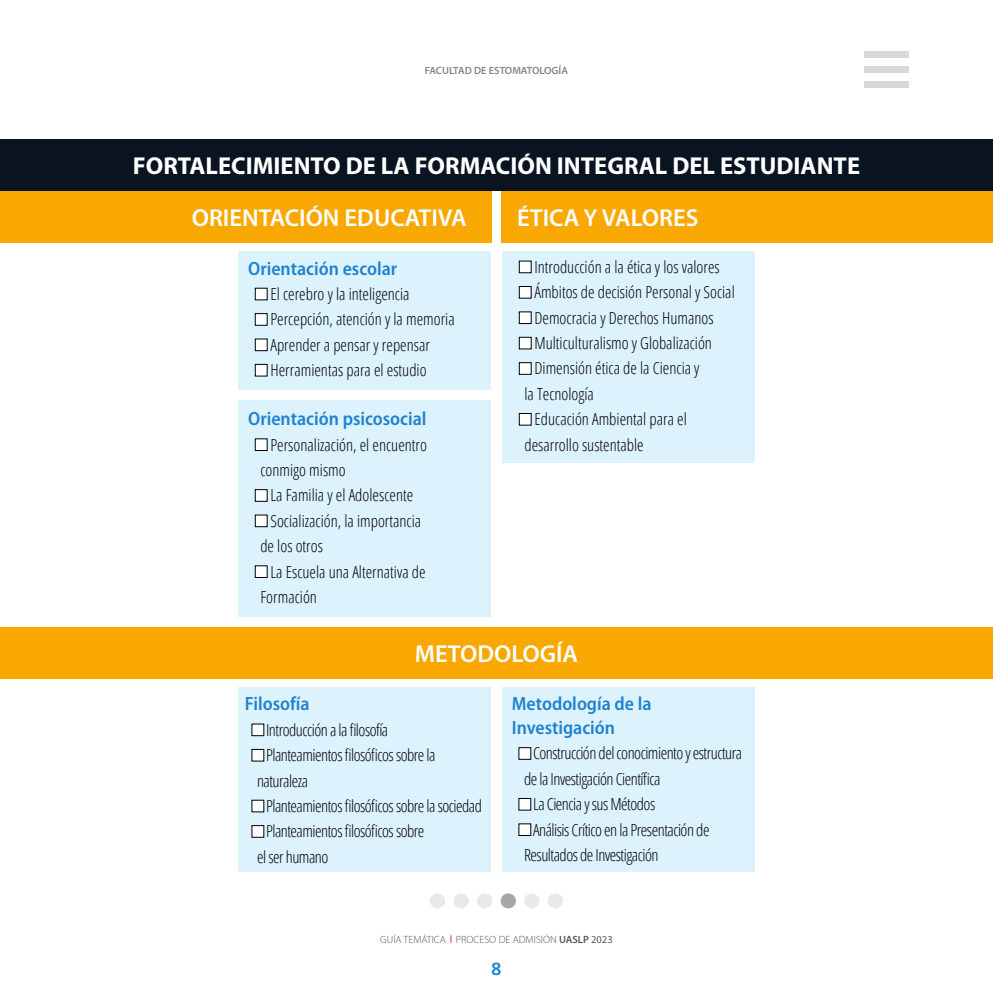
<style>
.page{position:relative;width:993px;height:993px;background:#fff}
.page>*{position:absolute;margin:0;border:0;box-sizing:border-box;transform-origin:0 0}
.t1{font:700 24.5px "Myriad Pro";color:#fff}
.t2{font:600 24.5px "Myriad Pro";color:#fff}
.t3{font:600 semi-condensed 19.25px/23.6px "Myriad Pro";color:#2082ce}
.t4{font:700 17.5px "Daxline Pro";color:#2082ce}
.t5{font:300 condensed 16.62px/25.4px "Open Sans";color:#000}
.t6{font:300 condensed 16.62px "Open Sans";letter-spacing:-.03em;color:#000}
.t7{font:300 10.5px "Myriad Pro";color:#575756}
.t8{font:600 10.5px "Myriad Pro";color:#878787}
.s1{font-weight:600}
.s2{font-weight:400}
</style>
<div class="page">
<div style="left:0;top:139px;width:992px;height:52px;background:#0a1420"></div>
<div style="left:0;top:191px;width:491px;height:52px;background:#f8a800"></div>
<div style="left:501px;top:191px;width:491px;height:52px;background:#f8a800"></div>
<div style="left:238px;top:251px;width:253px;height:139px;background:#dcf3fe"></div>
<div style="left:238px;top:400px;width:253px;height:217px;background:#dcf3fe"></div>
<div style="left:501px;top:251px;width:253px;height:212px;background:#dcf3fe"></div>
<div style="left:519px;top:261px;width:12px;height:12px;background:#fff"></div>
<div style="left:519px;top:261px;width:12px;height:12px;border:1px solid #000"></div>
<div style="left:519px;top:286px;width:12px;height:12px;background:#fff"></div>
<div style="left:519px;top:286px;width:12px;height:12px;border:1px solid #000"></div>
<div style="left:519px;top:312px;width:12px;height:11px;background:#fff"></div>
<div style="left:519px;top:337px;width:12px;height:12px;background:#fff"></div>
<div style="left:519px;top:337px;width:12px;height:12px;border:1px solid #000"></div>
<div style="left:519px;top:362px;width:12px;height:12px;background:#fff"></div>
<div style="left:519px;top:362px;width:12px;height:12px;border:1px solid #000"></div>
<div style="left:519px;top:413px;width:12px;height:12px;background:#fff"></div>
<div style="left:519px;top:413px;width:12px;height:12px;border:1px solid #000"></div>
<div style="left:255px;top:288px;width:12px;height:12px;background:#fff"></div>
<div style="left:255px;top:288px;width:12px;height:12px;border:1px solid #000"></div>
<div style="left:255px;top:313px;width:12px;height:12px;background:#fff"></div>
<div style="left:255px;top:313px;width:12px;height:12px;border:1px solid #000"></div>
<div style="left:255px;top:339px;width:12px;height:11px;background:#fff"></div>
<div style="left:255px;top:339px;width:12px;height:11px;border:1px solid #000"></div>
<div style="left:255px;top:364px;width:12px;height:12px;background:#fff"></div>
<div style="left:255px;top:364px;width:12px;height:12px;border:1px solid #000"></div>
<div style="left:255px;top:438px;width:12px;height:12px;background:#fff"></div>
<div style="left:255px;top:489px;width:12px;height:12px;background:#fff"></div>
<div style="left:255px;top:489px;width:12px;height:12px;border:1px solid #000"></div>
<div style="left:255px;top:515px;width:12px;height:11px;background:#fff"></div>
<div style="left:255px;top:565px;width:12px;height:12px;background:#fff"></div>
<div style="left:0;top:626px;width:992px;height:52px;background:#f8a800"></div>
<div style="left:238px;top:687px;width:253px;height:184px;background:#dcf3fe"></div>
<div style="left:501px;top:687px;width:253px;height:184px;background:#dcf3fe"></div>
<div style="left:252px;top:723px;width:12px;height:12px;background:#fff"></div>
<div style="left:252px;top:749px;width:12px;height:11px;background:#fff"></div>
<div style="left:252px;top:749px;width:12px;height:12px;border:1px solid #000"></div>
<div style="left:252px;top:800px;width:12px;height:11px;background:#fff"></div>
<div style="left:252px;top:825px;width:12px;height:12px;background:#fff"></div>
<div style="left:252px;top:825px;width:12px;height:12px;border:1px solid #000"></div>
<svg style="left:518px;top:747px;width:12px;height:12px"></svg>
<div style="left:518px;top:798px;width:12px;height:11px;background:#fff"></div>
<svg style="left:518px;top:823px;width:12px;height:12px"></svg>
<div style="left:863px;top:51px;width:45px;height:6px;background:#d6d9d6"></div>
<div style="left:863px;top:66px;width:45px;height:7px;background:#d6d9d6"></div>
<div style="left:863px;top:82px;width:45px;height:6px;background:#d6d9d6"></div>
<div style="left:430px;top:893px;width:15px;height:15px;background:#e9e9e9;border-radius:50%"></div>
<div style="left:524px;top:893px;width:15px;height:15px;background:#e9e9e9;border-radius:50%"></div>
<div style="left:453px;top:893px;width:15px;height:15px;background:#e9e9e9;border-radius:50%"></div>
<div style="left:547px;top:893px;width:16px;height:15px;background:#e9e9e9;border-radius:50%"></div>
<div style="left:477px;top:893px;width:15px;height:15px;background:#e9e9e9;border-radius:50%"></div>
<div style="left:500px;top:893px;width:15px;height:15px;background:#a6a8a8;border-radius:50%"></div>
<p class="t8" style="left:425px;top:63px;width:145px">FACULTAD DE ESTOMATOLOGÍA</p>
<h1 class="t1" style="left:133px;top:150px;width:728px">FORTALECIMIENTO DE LA FORMACIÓN INTEGRAL DEL ESTUDIANTE</h1>
<h1 class="t2" style="left:192px;top:202px;width:276px">ORIENTACIÓN EDUCATIVA</h1>
<h1 class="t2" style="left:517px;top:202px;width:183px">ÉTICA Y VALORES</h1>
<p class="t5" style="left:534px;top:253px;width:187px">Introducción a la ética y los valores</p>
<p class="t5" style="left:534px;top:279px;width:202px">Ámbitos de decisión Personal y Social</p>
<p class="t5" style="left:534px;top:304px;width:181px">Democracia y Derechos Humanos</p>
<p class="t5" style="left:534px;top:330px;width:179px">Multiculturalismo y Globalización</p>
<p class="t5" style="left:534px;top:355px;width:167px">Dimensión ética de la Ciencia y</p>
<p class="t5" style="left:524px;top:380px;width:71px">la Tecnología</p>
<p class="t5" style="left:534px;top:406px;width:154px">Educación Ambiental para el</p>
<p class="t5" style="left:524px;top:431px;width:121px">desarrollo sustentable</p>
<p class="t3" style="left:248px;top:256px;width:150px">Orientación escolar</p>
<p class="t5" style="left:270px;top:280px;width:186px">El cerebro y la inteligencia<br>Percepción, atención y la memoria<br>Aprender a pensar y repensar<br>Herramientas para el estudio</p>
<p class="t3" style="left:248px;top:406px;width:180px">Orientación psicosocial</p>
<p class="t5" style="left:260px;top:431px;width:168px;text-indent:10px">Personalización, el encuentro conmigo mismo</p>
<p class="t5" style="left:270px;top:482px;width:144px">La Familia y el Adolescente</p>
<p class="t5" style="left:270px;top:507px;width:152px">Socialización, la importancia</p>
<p class="t5" style="left:260px;top:532px;width:64px">de los otros</p>
<p class="t5" style="left:270px;top:558px;width:157px">La Escuela una Alternativa de</p>
<p class="t5" style="left:260px;top:583px;width:58px">Formación</p>
<h1 class="t2" style="left:414px;top:638px;width:165px">METODOLOGÍA</h1>
<p class="t3" style="left:245px;top:691px;width:66px">Filosofía</p>
<p class="t6" style="left:266px;top:718px;width:124px">Introducción a la filosofía</p>
<p class="t6" style="left:266px;top:743px;width:171px">Planteamientos filosóficos sobre la</p>
<p class="t6" style="left:257px;top:769px;width:52px">naturaleza</p>
<p class="t6" style="left:266px;top:794px;width:217px">Planteamientos filosóficos sobre la sociedad</p>
<p class="t6" style="left:266px;top:819px;width:160px">Planteamientos filosóficos sobre</p>
<p class="t6" style="left:257px;top:845px;width:73px">el ser humano</p>
<p class="t3" style="left:511px;top:691px;width:141px">Metodología de la<br>Investigación</p>
<p class="t6" style="left:533px;top:741px;width:210px">Construcción del conocimiento y estructura</p>
<p class="t6" style="left:524px;top:767px;width:138px">de la Investigación Científica</p>
<p class="t6" style="left:533px;top:792px;width:124px">La Ciencia y sus Métodos</p>
<p class="t6" style="left:533px;top:818px;width:178px">Análisis Crítico en la Presentación de</p>
<p class="t6" style="left:524px;top:843px;width:136px">Resultados de Investigación</p>
<p class="t7" style="left:380px;top:932px;width:234px">GUÍA TEMÁTICA PROCESO DE ADMISIÓN <span class="s1">UASLP</span> <span class="s2">2023</span></p>
<p class="t4" style="left:491px;top:956px;width:12px">8</p>
</div>
